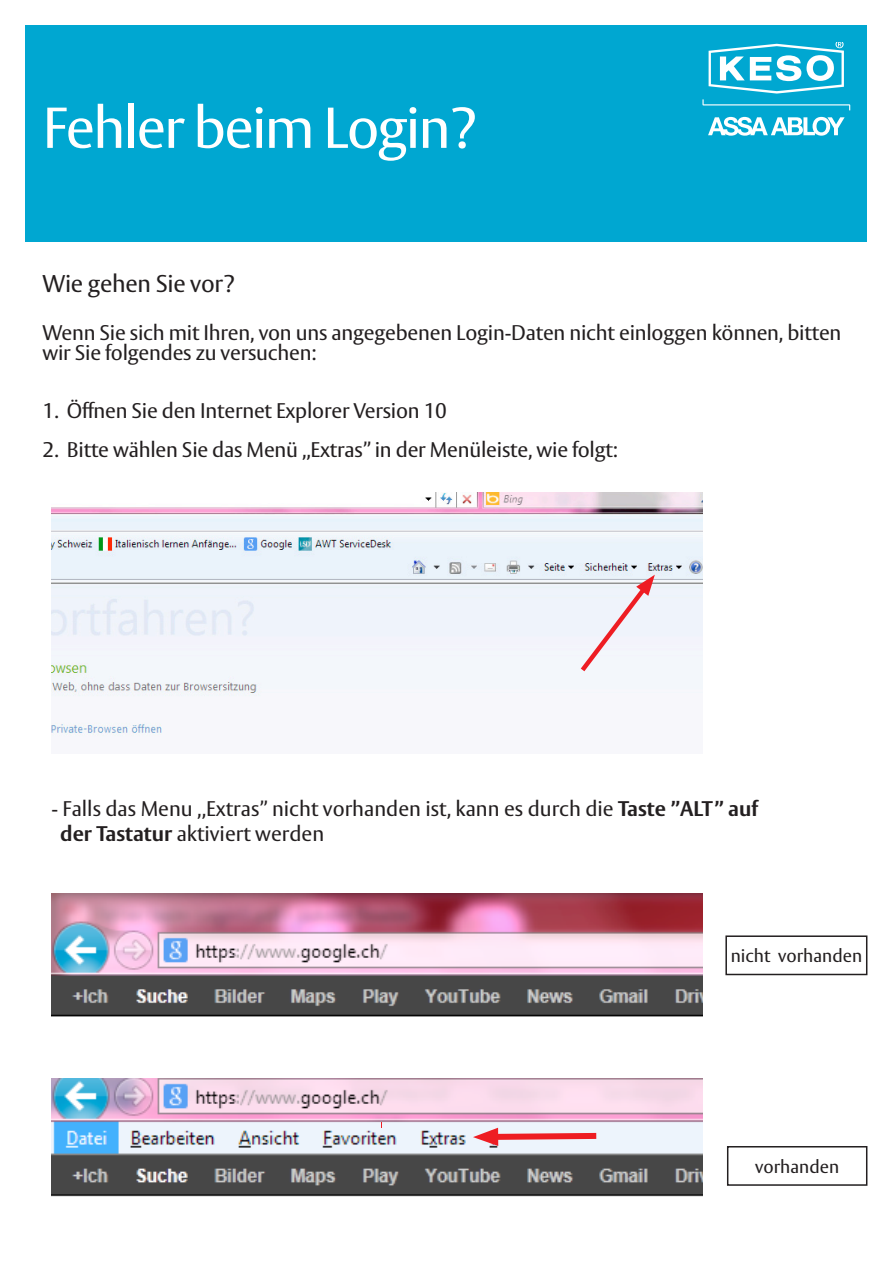
<style>
.page{position:relative;width:893px;height:1263px;background:#fff}
.page>*{position:absolute;margin:0;border:0;box-sizing:border-box;transform-origin:0 0}
.t1{font:57px "ASSA Vesta";letter-spacing:-.03em;color:#fff}
.t2{font:24px "ASSA Vesta";letter-spacing:-.01em;color:#231f20}
.t3{font:21px/19.5px "ASSA Vesta";letter-spacing:-.01em;color:#231f20}
.t4{font:18px "ASSA Vesta";color:#231f20}
.s1{font-weight:700}
</style>
<div class="page">
<div style="left:26px;top:26px;width:841px;height:216px;background:#00a7d1"></div>
<img style="left:51px;top:492px;width:651px;height:244px">
<svg style="left:576px;top:575px;width:79px;height:101px"></svg>
<img style="left:51px;top:893px;width:651px;height:124px">
<img style="left:51px;top:1078px;width:651px;height:119px">
<svg style="left:473px;top:1128px;width:129px;height:18px;background:#eda7af"></svg>
<div style="left:727px;top:1146px;width:140px;height:40px;border:2px solid #231f20"></div>
<div style="left:725px;top:935px;width:142px;height:40px;border:2px solid #231f20"></div>
<svg style="left:702px;top:43px;width:148px;height:93px"></svg>
<h1 class="t1" style="left:43px;top:93px;width:436px">Fehler beim Login?</h1>
<p class="t2" style="left:43px;top:269px;width:194px">Wie gehen Sie vor?</p>
<p class="t3" style="left:43px;top:324px;width:800px">Wenn Sie sich mit Ihren, von uns angegebenen Login-Daten nicht einloggen können, bitten wir Sie folgendes zu versuchen:</p>
<p class="t3" style="left:43px;top:402px;width:406px">1. Öffnen Sie den Internet Explorer Version 10</p>
<p class="t3" style="left:43px;top:441px;width:577px">2. Bitte wählen Sie das Menü ,,Extras” in der Menüleiste, wie folgt:</p>
<p class="t3" style="left:60px;top:797px;width:699px;line-height:25.2px;text-indent:-9px">- Falls das Menu ,,Extras” nicht vorhanden ist, kann es durch die <span class="s1">Taste ”ALT” auf der Tastatur</span> aktiviert werden</p>
<p class="t4" style="left:731px;top:945px;width:133px">nicht vorhanden</p>
<p class="t4" style="left:755px;top:1155px;width:86px">vorhanden</p>
</div>
